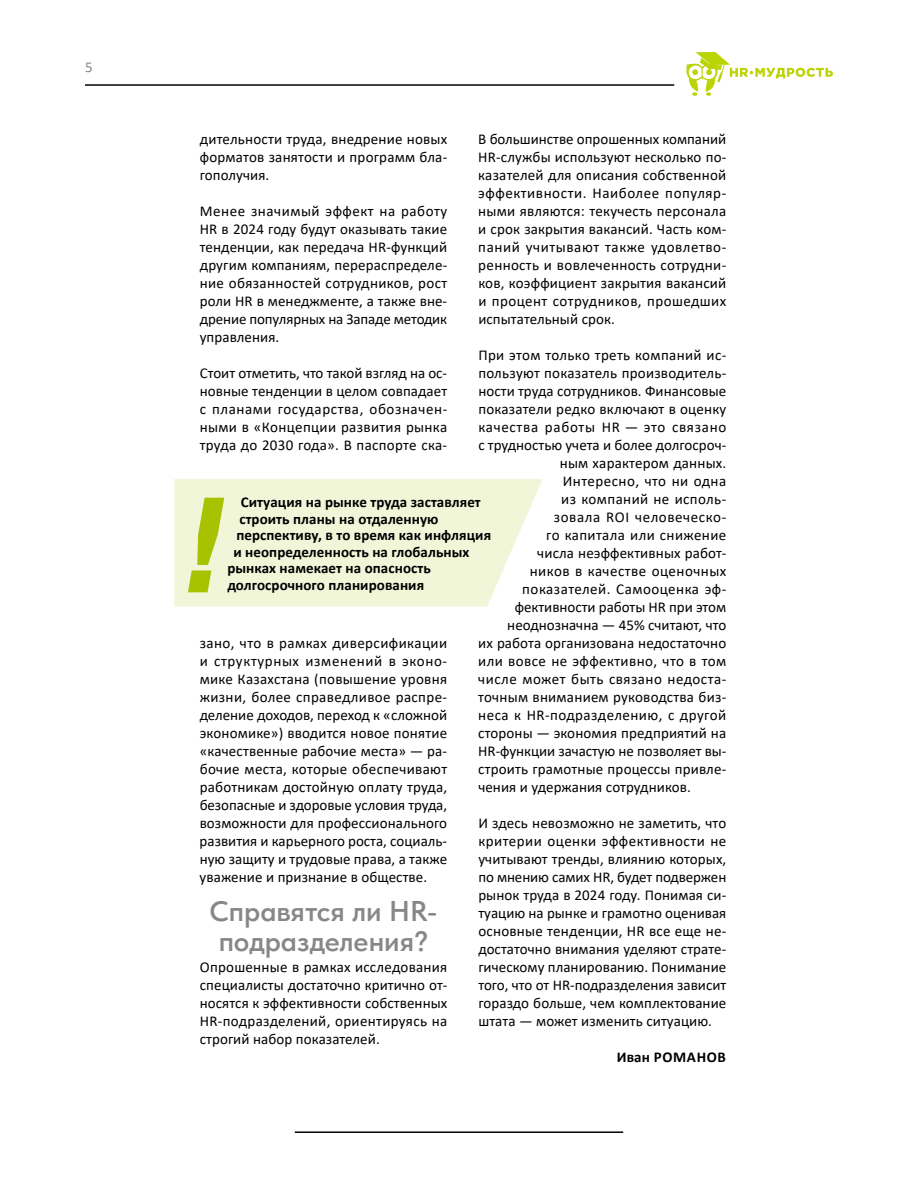
<style>
.page{position:relative;width:918px;height:1188px;background:#fff}
.page>*{position:absolute;margin:0;border:0;box-sizing:border-box;transform-origin:0 0}
.t1{font:600 28.5px/30px "Tilda Sans";color:#868786;text-align:center}
.t2{font:15px/18px "Calibri";letter-spacing:.01em;color:#000;text-align:justify}
.t3{font:700 15px "Calibri";letter-spacing:.005em;color:#000}
.t4{font:15px "Calibri";letter-spacing:.03em;color:#000}
.t5{font:15px "Calibri";letter-spacing:.045em;color:#000}
.t6{font:15px "Calibri";letter-spacing:.04em;color:#000}
.t7{font:700 15px "Calibri";letter-spacing:.045em;color:#000}
.t8{font:15px "Calibri";color:#868786}
</style>
<div class="page">
<hr style="left:85px;top:84px;width:589px;height:2px;background:#000">
<hr style="left:295px;top:1131px;width:328px;height:2px;background:#000">
<svg style="left:686px;top:52px;width:147px;height:44px"></svg>
<svg style="left:174px;top:479px;width:369px;height:128px;background:#f3f6dc"></svg>
<svg style="left:188px;top:498px;width:36px;height:94px;background:#cedd72"></svg>
<p class="t8" style="left:85px;top:57px;width:9px">5</p>
<p class="t2" style="left:478px;top:130px;width:250px">В большинстве опрошенных компаний HR-службы используют несколько по&shy;казателей для описания собственной эффективности. Наиболее популяр&shy;ными являются: текучесть персонала и срок закрытия вакансий. Часть ком&shy;паний учитывают также удовлетво&shy;ренность и вовлеченность сотрудни&shy;ков, коэффициент закрытия вакансий и процент сотрудников, прошедших испытательный срок.</p>
<p class="t2" style="left:478px;top:346px;width:249px">При этом только треть компаний ис-</p>
<p class="t2" style="left:478px;top:364px;width:249px">пользуют показатель производитель-</p>
<p class="t2" style="left:478px;top:382px;width:250px">ности труда сотрудников. Финансовые</p>
<p class="t2" style="left:478px;top:400px;width:250px">показатели редко включают в оценку</p>
<p class="t5" style="left:478px;top:417px;width:249px">качества работы HR — это связано</p>
<p class="t2" style="left:478px;top:436px;width:249px">с трудностью учета и более долгосроч-</p>
<p class="t2" style="left:560px;top:454px;width:168px">ным характером данных.</p>
<p class="t4" style="left:563px;top:471px;width:165px">Интересно, что ни одна</p>
<p class="t2" style="left:561px;top:490px;width:166px">из компаний не исполь-</p>
<p class="t6" style="left:554px;top:507px;width:174px">зовала ROI человеческо-</p>
<p class="t2" style="left:546px;top:526px;width:182px">го капитала или снижение</p>
<p class="t2" style="left:537px;top:544px;width:190px">числа неэффективных работ-</p>
<p class="t4" style="left:530px;top:561px;width:198px">ников в качестве оценочных</p>
<p class="t4" style="left:522px;top:579px;width:205px">показателей. Самооценка эф-</p>
<p class="t2" style="left:515px;top:598px;width:213px">фективности работы HR при этом</p>
<p class="t2" style="left:507px;top:616px;width:220px">неоднозначна — 45% считают, что</p>
<p class="t2" style="left:478px;top:634px;width:249px">их работа организована недостаточно</p>
<p class="t4" style="left:478px;top:651px;width:249px">или вовсе не эффективно, что в том</p>
<p class="t4" style="left:478px;top:669px;width:249px">числе может быть связано недоста-</p>
<p class="t2" style="left:478px;top:688px;width:250px">точным вниманием руководства биз-</p>
<p class="t4" style="left:478px;top:705px;width:250px">неса к HR-подразделению, с другой</p>
<p class="t2" style="left:478px;top:724px;width:249px">стороны — экономия предприятий на</p>
<p class="t2" style="left:478px;top:742px;width:249px">HR-функции зачастую не позволяет вы-</p>
<p class="t2" style="left:478px;top:760px;width:250px">строить грамотные процессы привле-</p>
<p class="t2" style="left:478px;top:778px;width:214px">чения и удержания сотрудников.</p>
<p class="t2" style="left:478px;top:814px;width:250px">И здесь невозможно не заметить, что критерии оценки эффективности не учитывают тренды, влиянию которых, по мнению самих HR, будет подвержен рынок труда в 2024 году. Понимая си&shy;туацию на рынке и грамотно оценивая основные тенденции, HR все еще не&shy;достаточно внимания уделяют страте&shy;гическому планированию. Понимание того, что от HR-подразделения зависит гораздо больше, чем комплектование штата — может изменить ситуацию.</p>
<p class="t7" style="left:617px;top:1046px;width:111px">Иван РОМАНОВ</p>
<p class="t2" style="left:200px;top:130px;width:249px">дительности труда, внедрение новых форматов занятости и программ бла&shy;гополучия.</p>
<p class="t2" style="left:200px;top:202px;width:249px">Менее значимый эффект на работу HR в 2024 году будут оказывать такие тенденции, как передача HR-функций другим компаниям, перераспределе&shy;ние обязанностей сотрудников, рост роли HR в менеджменте, а также вне&shy;дрение популярных на Западе методик управления.</p>
<p class="t2" style="left:200px;top:364px;width:249px">Стоит отметить, что такой взгляд на ос&shy;новные тенденции в целом совпадает с планами государства, обозначен&shy;ными в «Концепции развития рынка труда до 2030 года». В паспорте ска-</p>
<p class="t3" style="left:241px;top:492px;width:241px">Ситуация на рынке труда заставляет</p>
<p class="t3" style="left:239px;top:508px;width:201px">строить планы на отдаленную</p>
<p class="t3" style="left:236px;top:525px;width:256px">перспективу, в то время как инфляция</p>
<p class="t3" style="left:233px;top:541px;width:238px">и неопределенность на глобальных</p>
<p class="t3" style="left:227px;top:558px;width:205px">рынках намекает на опасность</p>
<p class="t3" style="left:227px;top:574px;width:198px">долгосрочного планирования</p>
<p class="t2" style="left:200px;top:634px;width:249px">зано, что в рамках диверсификации и структурных изменений в эконо&shy;мике Казахстана (повышение уровня жизни, более справедливое распре&shy;деление доходов, переход к «сложной экономике») вводится новое понятие «качественные рабочие места» — ра&shy;бочие места, которые обеспечивают работникам достойную оплату труда, безопасные и здоровые условия труда, возможности для профессионального развития и карьерного роста, социаль&shy;ную защиту и трудовые права, а также уважение и признание в обществе.</p>
<h1 class="t1" style="left:210px;top:896px;width:230px">Справятся ли HR&shy;подразделения?</h1>
<p class="t2" style="left:200px;top:958px;width:249px">Опрошенные в рамках исследования специалисты достаточно критично от&shy;носятся к эффективности собственных HR-подразделений, ориентируясь на строгий набор показателей.</p>
</div>
